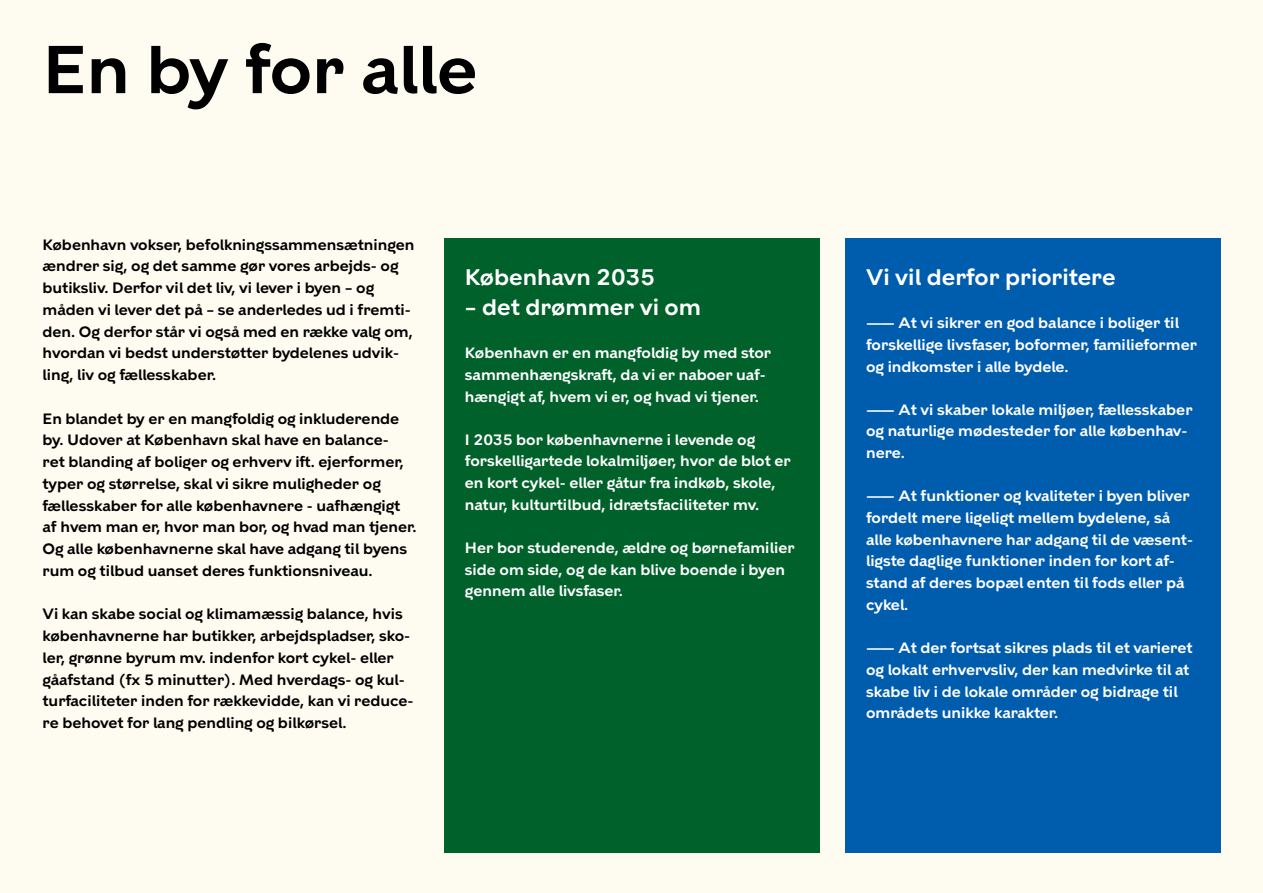
<style>
.page{position:relative;width:1263px;height:893px;background:#fefcf0}
.page>*{position:absolute;margin:0;border:0;box-sizing:border-box;transform-origin:0 0}
.t1{font:600 67.5px "KBH";color:#000}
.t2{font:600 22.5px "KBH";color:#fff}
.t3{font:600 15px/21.8px "KBH";color:#fff}
.t4{font:600 15px/21.8px "KBH";color:#000}
</style>
<div class="page">
<div style="left:845px;top:238px;width:375px;height:615px;background:#005dae"></div>
<div style="left:444px;top:238px;width:375px;height:615px;background:#00612a"></div>
<h1 class="t1" style="left:43px;top:41px;width:437px">En by for alle</h1>
<p class="t4" style="left:43px;top:235px;width:374px">København vokser, befolkningssammensætningen ændrer sig, og det samme gør vores arbejds- og butiksliv. Derfor vil det liv, vi lever i byen – og måden vi lever det på – se anderledes ud i fremti&shy;den. Og derfor står vi også med en række valg om, hvordan vi bedst understøtter bydelenes udvik&shy;ling, liv og fællesskaber.</p>
<p class="t4" style="left:43px;top:409px;width:376px">En blandet by er en mangfoldig og inkluderende by. Udover at København skal have en balance-<br>ret blanding af boliger og erhverv ift. ejerformer, typer og størrelse, skal vi sikre muligheder og fællesskaber for alle københavnere - uafhængigt af hvem man er, hvor man bor, og hvad man tjener.<br>Og alle københavnerne skal have adgang til byens rum og tilbud uanset deres funktionsniveau.</p>
<p class="t4" style="left:43px;top:604px;width:372px">Vi kan skabe social og klimamæssig balance, hvis københavnerne har butikker, arbejdspladser, sko&shy;ler, grønne byrum mv. indenfor kort cykel- eller gåafstand (fx 5 minutter). Med hverdags- og kul&shy;turfaciliteter inden for rækkevidde, kan vi reduce&shy;re behovet for lang pendling og bilkørsel.</p>
<h2 class="t2" style="left:465px;top:268px;width:192px">København 2035</h2>
<h2 class="t2" style="left:465px;top:298px;width:238px">– det drømmer vi om</h2>
<p class="t3" style="left:465px;top:343px;width:308px">København er en mangfoldig by med stor sammenhængskraft, da vi er naboer uaf&shy;hængigt af, hvem vi er, og hvad vi tjener.</p>
<p class="t3" style="left:465px;top:430px;width:327px">I 2035 bor københavnerne i levende og forskelligartede lokalmiljøer, hvor de blot er en kort cykel- eller gåtur fra indkøb, skole, natur, kulturtilbud, idrætsfaciliteter mv.</p>
<p class="t3" style="left:465px;top:538px;width:331px">Her bor studerende, ældre og børnefamilier side om side, og de kan blive boende i byen gennem alle livsfaser.</p>
<h2 class="t2" style="left:866px;top:268px;width:251px">Vi vil derfor prioritere</h2>
<p class="t3" style="left:866px;top:313px;width:332px">—— At vi sikrer en god balance i boliger til forskellige livsfaser, boformer, familieformer og indkomster i alle bydele.</p>
<p class="t3" style="left:866px;top:400px;width:328px">—— At vi skaber lokale miljøer, fællesskaber og naturlige mødesteder for alle københav&shy;nere.</p>
<p class="t3" style="left:866px;top:486px;width:328px">—— At funktioner og kvaliteter i byen bliver fordelt mere ligeligt mellem bydelene, så alle københavnere har adgang til de væsent&shy;ligste daglige funktioner inden for kort af&shy;stand af deres bopæl enten til fods eller på cykel.</p>
<p class="t3" style="left:866px;top:638px;width:328px">—— At der fortsat sikres plads til et varieret og lokalt erhvervsliv, der kan medvirke til at skabe liv i de lokale områder og bidrage til områdets unikke karakter.</p>
</div>
